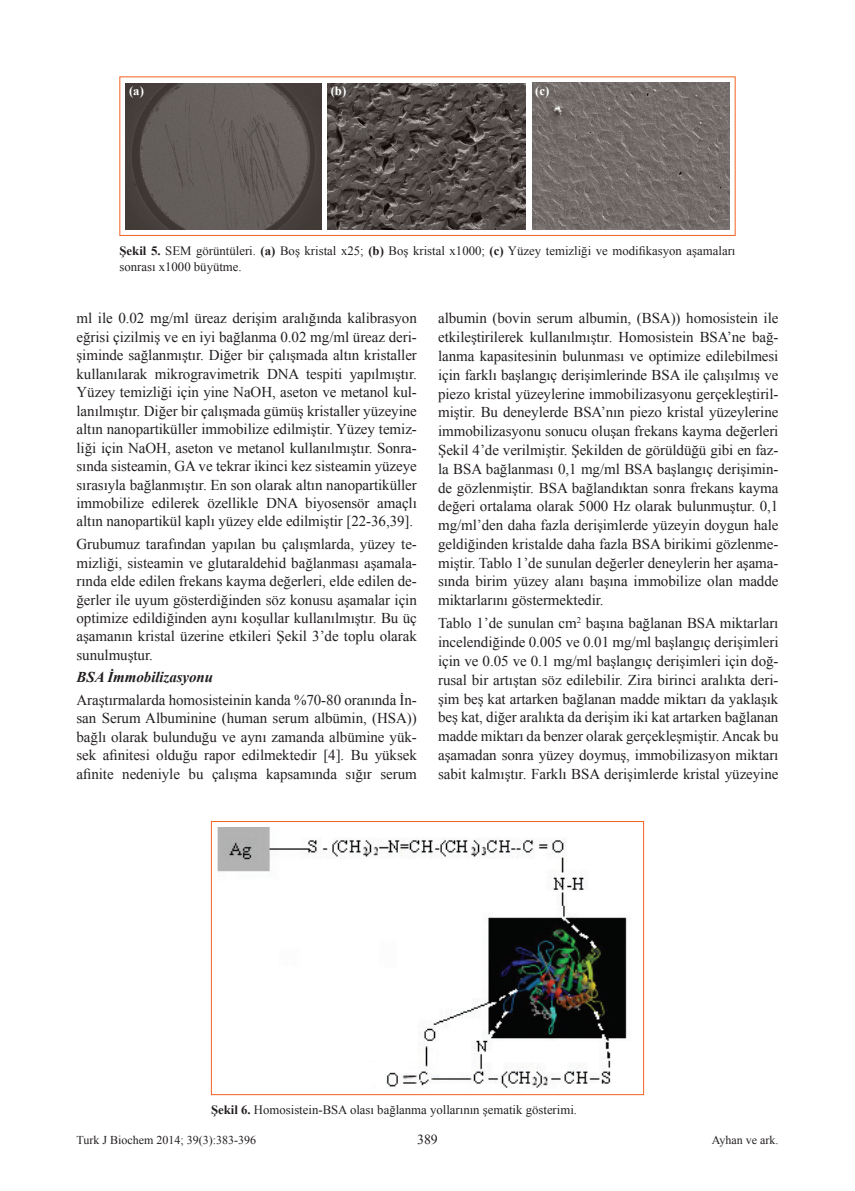
<style>
.page{position:relative;width:855px;height:1191px;background:#fff}
.page>*{position:absolute;margin:0;border:0;box-sizing:border-box;transform-origin:0 0}
.t1{font:15px/18.8px "Times New Roman";letter-spacing:-.005em;color:#231f20;text-align:justify}
.t2{font:italic 700 15px "Times New Roman";letter-spacing:-.005em;color:#231f20}
.t3{font:13.8px "Times New Roman";color:#231f20}
.t4{font:12.75px/15.3px "Times New Roman";color:#231f20}
.t5{font:700 12.75px "Times New Roman";color:#fff}
.t6{font:12px "Times New Roman";color:#231f20}
.s1{font-weight:700}
</style>
<div class="page">
<div style="left:119px;top:77px;width:616px;height:159px;border:1px solid #f26221"></div>
<img style="left:126px;top:83px;width:195px;height:146px">
<img style="left:328px;top:83px;width:197px;height:146px">
<img style="left:532px;top:82px;width:197px;height:147px">
<div style="left:211px;top:821px;width:433px;height:274px;border:1px solid #f26221"></div>
<img style="left:217px;top:827px;width:410px;height:261px">
<p class="t5" style="left:129px;top:82px;width:16px">(a)</p>
<p class="t5" style="left:331px;top:82px;width:17px">(b)</p>
<p class="t5" style="left:535px;top:82px;width:16px">(c)</p>
<p class="t4" style="left:119px;top:243px;width:617px"><span class="s1">Şekil 5.</span> SEM görüntüleri. <span class="s1">(a)</span> Boş kristal x25; <span class="s1">(b)</span> Boş kristal x1000; <span class="s1">(c)</span> Yüzey temizliği ve modifikasyon aşamaları sonrası x1000 büyütme.</p>
<p class="t1" style="left:77px;top:309px;width:342px">ml ile 0.02 mg/ml üreaz derişim aralığında kalibrasyon eğrisi çizilmiş ve en iyi bağlanma 0.02 mg/ml üreaz deri&shy;şiminde sağlanmıştır. Diğer bir çalışmada altın kristaller kullanılarak mikrogravimetrik DNA tespiti yapılmıştır.<br>Yüzey temizliği için yine NaOH, aseton ve metanol kul&shy;lanılmıştır. Diğer bir çalışmada gümüş kristaller yüzeyine altın nanopartiküller immobilize edilmiştir. Yüzey temiz&shy;liği için NaOH, aseton ve metanol kullanılmıştır. Sonra&shy;sında sisteamin, GA ve tekrar ikinci kez sisteamin yüzeye sırasıyla bağlanmıştır. En son olarak altın nanopartiküller immobilize edilerek özellikle DNA biyosensör amaçlı altın nanopartikül kaplı yüzey elde edilmiştir [22-36,39].</p>
<p class="t1" style="left:77px;top:535px;width:342px">Grubumuz tarafından yapılan bu çalışmlarda, yüzey te&shy;mizliği, sisteamin ve glutaraldehid bağlanması aşamala&shy;rında elde edilen frekans kayma değerleri, elde edilen de&shy;ğerler ile uyum gösterdiğinden söz konusu aşamalar için optimize edildiğinden aynı koşullar kullanılmıştır. Bu üç aşamanın kristal üzerine etkileri Şekil 3’de toplu olarak sunulmuştur.</p>
<p class="t2" style="left:77px;top:666px;width:138px">BSA İmmobilizasyonu</p>
<p class="t1" style="left:77px;top:690px;width:342px">Araştırmalarda homosisteinin kanda %70-80 oranında İn&shy;san Serum Albuminine (human serum albümin, (HSA)) bağlı olarak bulunduğu ve aynı zamanda albümine yük&shy;sek afinitesi olduğu rapor edilmektedir [4]. Bu yüksek afinite nedeniyle bu çalışma kapsamında sığır serum</p>
<p class="t1" style="left:438px;top:309px;width:342px">albumin (bovin serum albumin, (BSA)) homosistein ile etkileştirilerek kullanılmıştır. Homosistein BSA’ne bağ&shy;lanma kapasitesinin bulunması ve optimize edilebilmesi için farklı başlangıç derişimlerinde BSA ile çalışılmış ve piezo kristal yüzeylerine immobilizasyonu gerçekleştiril&shy;miştir. Bu deneylerde BSA’nın piezo kristal yüzeylerine immobilizasyonu sonucu oluşan frekans kayma değerleri Şekil 4’de verilmiştir. Şekilden de görüldüğü gibi en faz&shy;la BSA bağlanması 0,1 mg/ml BSA başlangıç derişimin&shy;de gözlenmiştir. BSA bağlandıktan sonra frekans kayma değeri ortalama olarak 5000 Hz olarak bulunmuştur. 0,1 mg/ml’den daha fazla derişimlerde yüzeyin doygun hale geldiğinden kristalde daha fazla BSA birikimi gözlenme&shy;miştir. Tablo 1’de sunulan değerler deneylerin her aşama&shy;sında birim yüzey alanı başına immobilize olan madde miktarlarını göstermektedir.</p>
<p class="t1" style="left:438px;top:614px;width:342px">Tablo 1’de sunulan cm<sup>2</sup> başına bağlanan BSA miktarları incelendiğinde 0.005 ve 0.01 mg/ml başlangıç derişimleri için ve 0.05 ve 0.1 mg/ml başlangıç derişimleri için doğ&shy;rusal bir artıştan söz edilebilir. Zira birinci aralıkta deri&shy;şim beş kat artarken bağlanan madde miktarı da yaklaşık beş kat, diğer aralıkta da derişim iki kat artarken bağlanan madde miktarı da benzer olarak gerçekleşmiştir. Ancak bu aşamadan sonra yüzey doymuş, immobilizasyon miktarı sabit kalmıştır. Farklı BSA derişimlerde kristal yüzeyine</p>
<p class="t4" style="left:211px;top:1102px;width:367px"><span class="s1">Şekil 6.</span> Homosistein-BSA olası bağlanma yollarının şematik gösterimi.</p>
<p class="t6" style="left:77px;top:1132px;width:181px">Turk J Biochem 2014; 39(3):383-396</p>
<p class="t3" style="left:417px;top:1130px;width:22px">389</p>
<p class="t6" style="left:712px;top:1132px;width:68px">Ayhan ve ark.</p>
</div>
